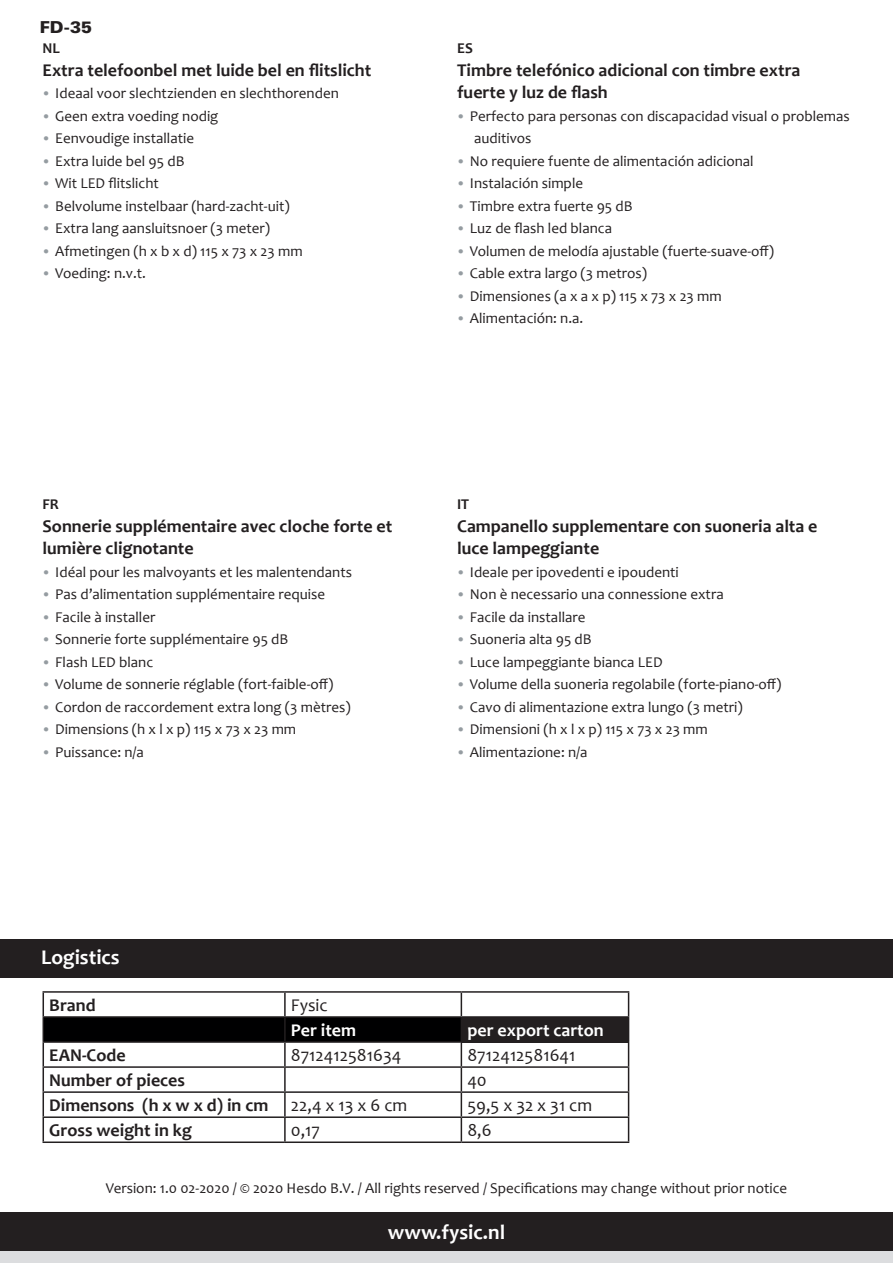
<style>
.page{position:relative;width:893px;height:1263px;background:#fff}
.page>*{position:absolute;margin:0;border:0;box-sizing:border-box;transform-origin:0 0}
._03_Babycare_Basis_B{font:700 21px "Candara";color:#fff}
._03_Babycare_Basis_B-2{font:700 18px/22.5px "Candara";color:#231f20}
.t1{font:18px "Candara";color:#231f20}
.t2{font:700 18px "Candara";color:#fff}
.t3{font:900 16.5px "Univers LT Std";color:#231f20}
._03_Babycare_Basis_B-3{font:15px/22.5px "Candara";color:#231f20}
._03_Babycare_Basis_B-4{font:700 15px "Candara";color:#231f20}
.s1{font-family:"Calibri";font-weight:300;color:#959ca1}
</style>
<div class="page">
<div style="left:0;top:1242px;width:893px;height:21px;background:#dcdddf"></div>
<div style="left:0;top:1212px;width:893px;height:38px;background:#231f20"></div>
<div style="left:461px;top:1017px;width:168px;height:25px;background:#231f20"></div>
<hr style="left:43px;top:991px;width:242px;height:2px;background:#231f20">
<hr style="left:285px;top:991px;width:176px;height:2px;background:#231f20">
<hr style="left:461px;top:991px;width:168px;height:2px;background:#231f20">
<hr style="left:461px;top:1016px;width:168px;height:2px;background:#231f20">
<hr style="left:461px;top:1041px;width:168px;height:2px;background:#231f20">
<hr style="left:461px;top:1066px;width:168px;height:2px;background:#231f20">
<hr style="left:461px;top:1091px;width:168px;height:2px;background:#231f20">
<hr style="left:461px;top:1116px;width:168px;height:2px;background:#231f20">
<svg style="left:43px;top:993px;width:419px;height:148px"></svg>
<svg style="left:628px;top:993px;width:1px;height:148px"></svg>
<hr style="left:43px;top:1141px;width:242px;height:2px;background:#231f20">
<hr style="left:285px;top:1141px;width:176px;height:2px;background:#231f20">
<hr style="left:461px;top:1141px;width:168px;height:2px;background:#231f20">
<div style="left:0;top:940px;width:893px;height:38px;background:#231f20"></div>
<p class="t3" style="left:40px;top:17px;width:54px">FD-35</p>
<p class="_03_Babycare_Basis_B-4" style="left:43px;top:39px;width:19px">NL</p>
<p class="_03_Babycare_Basis_B-2" style="left:43px;top:59px;width:330px">Extra telefoonbel met luide bel en flitslicht</p>
<p class="_03_Babycare_Basis_B-3" style="left:43px;top:82px;width:298px"><span class="s1">•</span> Ideaal voor slechtzienden en slechthorenden</p>
<p class="_03_Babycare_Basis_B-3" style="left:43px;top:105px;width:177px"><span class="s1">•</span> Geen extra voeding nodig</p>
<p class="_03_Babycare_Basis_B-3" style="left:43px;top:127px;width:153px"><span class="s1">•</span> Eenvoudige installatie</p>
<p class="_03_Babycare_Basis_B-3" style="left:43px;top:150px;width:143px"><span class="s1">•</span> Extra luide bel 95 dB</p>
<p class="_03_Babycare_Basis_B-3" style="left:43px;top:172px;width:118px"><span class="s1">•</span> Wit LED flitslicht</p>
<p class="_03_Babycare_Basis_B-3" style="left:43px;top:195px;width:249px"><span class="s1">•</span> Belvolume instelbaar (hard-zacht-uit)</p>
<p class="_03_Babycare_Basis_B-3" style="left:43px;top:217px;width:229px"><span class="s1">•</span> Extra lang aansluitsnoer (3 meter)</p>
<p class="_03_Babycare_Basis_B-3" style="left:43px;top:240px;width:262px"><span class="s1">•</span> Afmetingen (h x b x d) 115 x 73 x 23 mm</p>
<p class="_03_Babycare_Basis_B-3" style="left:43px;top:262px;width:105px"><span class="s1">•</span> Voeding: n.v.t.</p>
<p class="_03_Babycare_Basis_B-4" style="left:457px;top:39px;width:17px">ES</p>
<p class="_03_Babycare_Basis_B-2" style="left:457px;top:59px;width:345px">Timbre telefónico adicional con timbre extra fuerte y luz de flash</p>
<p class="_03_Babycare_Basis_B-3" style="left:474px;top:105px;width:377px;text-indent:-17px"><span class="s1">•</span> Perfecto para personas con discapacidad visual o problemas auditivos</p>
<p class="_03_Babycare_Basis_B-3" style="left:457px;top:150px;width:298px"><span class="s1">•</span> No requiere fuente de alimentación adicional</p>
<p class="_03_Babycare_Basis_B-3" style="left:457px;top:172px;width:127px"><span class="s1">•</span> Instalación simple</p>
<p class="_03_Babycare_Basis_B-3" style="left:457px;top:195px;width:177px"><span class="s1">•</span> Timbre extra fuerte 95 dB</p>
<p class="_03_Babycare_Basis_B-3" style="left:457px;top:217px;width:156px"><span class="s1">•</span> Luz de flash led blanca</p>
<p class="_03_Babycare_Basis_B-3" style="left:457px;top:240px;width:319px"><span class="s1">•</span> Volumen de melodía ajustable (fuerte-suave-off)</p>
<p class="_03_Babycare_Basis_B-3" style="left:457px;top:262px;width:191px"><span class="s1">•</span> Cable extra largo (3 metros)</p>
<p class="_03_Babycare_Basis_B-3" style="left:457px;top:285px;width:266px"><span class="s1">•</span> Dimensiones (a x a x p) 115 x 73 x 23 mm</p>
<p class="_03_Babycare_Basis_B-3" style="left:457px;top:307px;width:128px"><span class="s1">•</span> Alimentación: n.a.</p>
<p class="_03_Babycare_Basis_B-4" style="left:43px;top:495px;width:18px">FR</p>
<p class="_03_Babycare_Basis_B-2" style="left:43px;top:514px;width:351px">Sonnerie supplémentaire avec cloche forte et lumière clignotante</p>
<p class="_03_Babycare_Basis_B-3" style="left:43px;top:560px;width:311px"><span class="s1">•</span> Idéal pour les malvoyants et les malentendants</p>
<p class="_03_Babycare_Basis_B-3" style="left:43px;top:583px;width:284px"><span class="s1">•</span> Pas d’alimentation supplémentaire requise</p>
<p class="_03_Babycare_Basis_B-3" style="left:43px;top:605px;width:114px"><span class="s1">•</span> Facile à installer</p>
<p class="_03_Babycare_Basis_B-3" style="left:43px;top:628px;width:247px"><span class="s1">•</span> Sonnerie forte supplémentaire 95 dB</p>
<p class="_03_Babycare_Basis_B-3" style="left:43px;top:650px;width:112px"><span class="s1">•</span> Flash LED blanc</p>
<p class="_03_Babycare_Basis_B-3" style="left:43px;top:673px;width:292px"><span class="s1">•</span> Volume de sonnerie réglable (fort-faible-off)</p>
<p class="_03_Babycare_Basis_B-3" style="left:43px;top:695px;width:310px"><span class="s1">•</span> Cordon de raccordement extra long (3 mètres)</p>
<p class="_03_Babycare_Basis_B-3" style="left:43px;top:718px;width:255px"><span class="s1">•</span> Dimensions (h x l x p) 115 x 73 x 23 mm</p>
<p class="_03_Babycare_Basis_B-3" style="left:43px;top:740px;width:103px"><span class="s1">•</span> Puissance: n/a</p>
<p class="_03_Babycare_Basis_B-4" style="left:457px;top:495px;width:14px">IT</p>
<p class="_03_Babycare_Basis_B-2" style="left:457px;top:514px;width:362px">Campanello supplementare con suoneria alta e luce lampeggiante</p>
<p class="_03_Babycare_Basis_B-3" style="left:457px;top:560px;width:223px"><span class="s1">•</span> Ideale per ipovedenti e ipoudenti</p>
<p class="_03_Babycare_Basis_B-3" style="left:457px;top:583px;width:268px"><span class="s1">•</span> Non è necessario una connessione extra</p>
<p class="_03_Babycare_Basis_B-3" style="left:457px;top:605px;width:130px"><span class="s1">•</span> Facile da installare</p>
<p class="_03_Babycare_Basis_B-3" style="left:457px;top:628px;width:136px"><span class="s1">•</span> Suoneria alta 95 dB</p>
<p class="_03_Babycare_Basis_B-3" style="left:457px;top:650px;width:207px"><span class="s1">•</span> Luce lampeggiante bianca LED</p>
<p class="_03_Babycare_Basis_B-3" style="left:457px;top:673px;width:326px"><span class="s1">•</span> Volume della suoneria regolabile (forte-piano-off)</p>
<p class="_03_Babycare_Basis_B-3" style="left:457px;top:695px;width:287px"><span class="s1">•</span> Cavo di alimentazione extra lungo (3 metri)</p>
<p class="_03_Babycare_Basis_B-3" style="left:457px;top:718px;width:252px"><span class="s1">•</span> Dimensioni (h x l x p) 115 x 73 x 23 mm</p>
<p class="_03_Babycare_Basis_B-3" style="left:457px;top:740px;width:132px"><span class="s1">•</span> Alimentazione: n/a</p>
<p class="_03_Babycare_Basis_B" style="left:41px;top:944px;width:80px">Logistics</p>
<p class="_03_Babycare_Basis_B-2" style="left:49px;top:994px;width:48px">Brand</p>
<p class="t1" style="left:291px;top:994px;width:38px">Fysic</p>
<p class="t2" style="left:291px;top:1019px;width:67px">Per item</p>
<p class="t2" style="left:467px;top:1019px;width:138px">per export carton</p>
<p class="_03_Babycare_Basis_B-2" style="left:49px;top:1044px;width:78px">EAN-Code</p>
<p class="t1" style="left:291px;top:1044px;width:112px">8712412581634</p>
<p class="t1" style="left:467px;top:1044px;width:110px">8712412581641</p>
<p class="_03_Babycare_Basis_B-2" style="left:49px;top:1069px;width:137px">Number of pieces</p>
<p class="t1" style="left:467px;top:1069px;width:21px">40</p>
<p class="_03_Babycare_Basis_B-2" style="left:49px;top:1094px;width:221px">Dimensons (h x w x d) in cm</p>
<p class="t1" style="left:291px;top:1094px;width:118px">22,4 x 13 x 6 cm</p>
<p class="t1" style="left:467px;top:1094px;width:126px">59,5 x 32 x 31 cm</p>
<p class="_03_Babycare_Basis_B-2" style="left:49px;top:1119px;width:144px">Gross weight in kg</p>
<p class="t1" style="left:291px;top:1119px;width:31px">0,17</p>
<p class="t1" style="left:467px;top:1119px;width:26px">8,6</p>
<p class="_03_Babycare_Basis_B-3" style="left:106px;top:1177px;width:683px">Version: 1.0 02-2020 / © 2020 Hesdo B.V. / All rights reserved / Specifications may change without prior notice</p>
<p class="_03_Babycare_Basis_B" style="left:388px;top:1219px;width:119px">www.fysic.nl</p>
</div>
